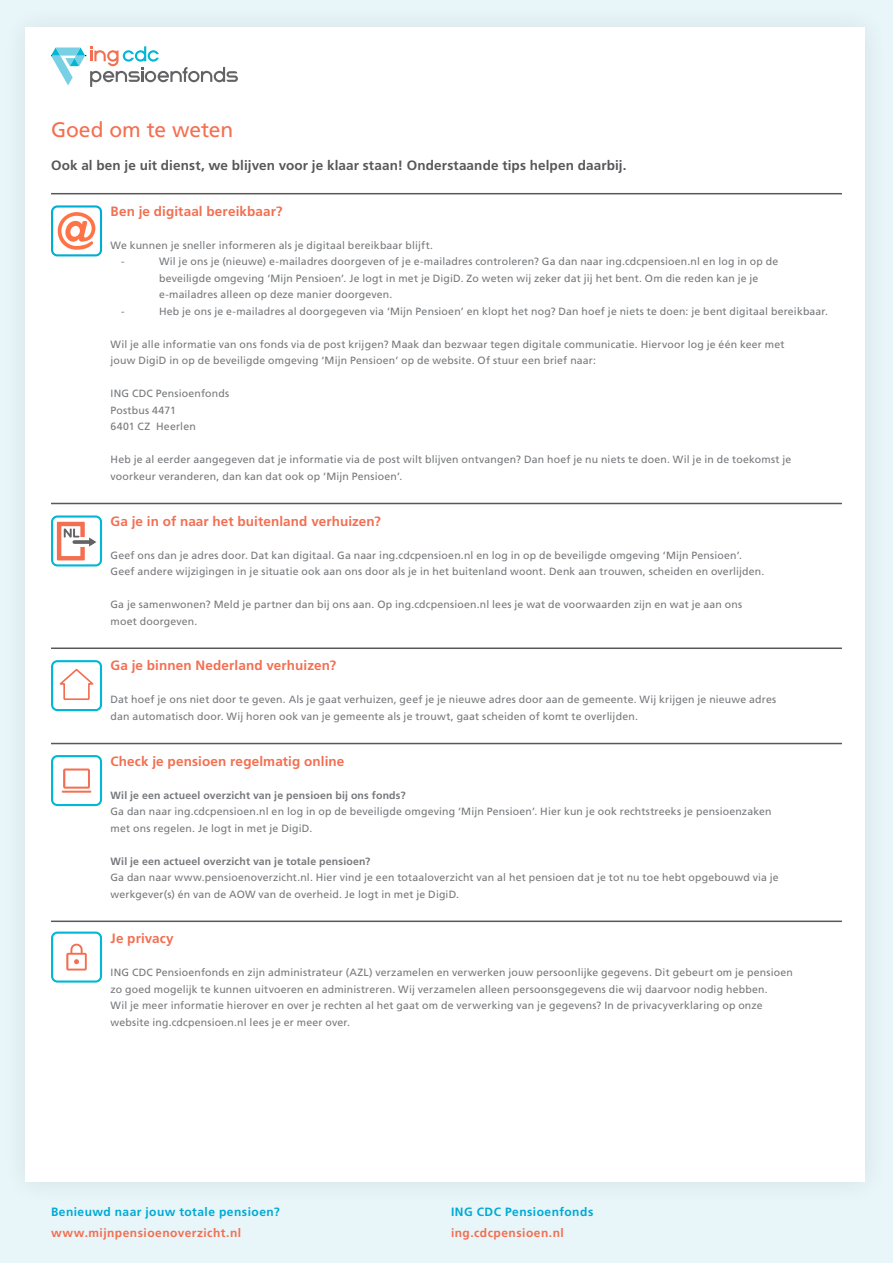
<style>
.page{position:relative;width:893px;height:1263px;background:#e8f6f9}
.page>*{position:absolute;margin:0;border:0;box-sizing:border-box;transform-origin:0 0}
.t1{font:21px "Frutiger LT Std";letter-spacing:-.005em;color:#f36f51}
.t2{font:700 13.5px "Frutiger LT Std";letter-spacing:.01em;color:#f36f51}
.t3{font:700 13.5px "Frutiger LT Std";letter-spacing:.01em;color:#57585a}
.t4{font:700 12px "Frutiger LT Std";letter-spacing:.04em;color:#00a9d4}
.t5{font:700 12px "Frutiger LT Std";letter-spacing:.04em;color:#f36f51}
.t6{font:10.5px/16.5px "Frutiger LT Std";letter-spacing:.015em;color:#76787b}
.t7{font:700 10.5px "Frutiger LT Std";letter-spacing:.02em;color:#76787b}
</style>
<div class="page">
<div style="left:26px;top:28px;width:839px;height:1154px;background:#fff"></div>
<svg style="left:51px;top:46px;width:187px;height:41px"></svg>
<hr style="left:51px;top:193px;width:791px;height:1px;background:#57585a">
<svg style="left:51px;top:205px;width:51px;height:51px"></svg>
<hr style="left:51px;top:503px;width:791px;height:1px;background:#57585a">
<svg style="left:51px;top:515px;width:51px;height:51px"></svg>
<svg style="left:74px;top:540px;width:18px;height:4px"></svg>
<hr style="left:51px;top:647px;width:791px;height:2px;background:#57585a">
<svg style="left:51px;top:660px;width:51px;height:51px"></svg>
<hr style="left:51px;top:743px;width:791px;height:1px;background:#57585a">
<svg style="left:51px;top:755px;width:51px;height:51px"></svg>
<hr style="left:51px;top:920px;width:791px;height:2px;background:#57585a">
<svg style="left:51px;top:931px;width:51px;height:51px"></svg>
<h1 class="t1" style="left:51px;top:117px;width:184px">Goed om te weten</h1>
<p class="t3" style="left:51px;top:157px;width:577px">Ook al ben je uit dienst, we blijven voor je klaar staan! Onderstaande tips helpen daarbij.</p>
<p class="t2" style="left:111px;top:203px;width:174px">Ben je digitaal bereikbaar?</p>
<p class="t6" style="left:121px;top:237px;width:313px;text-indent:-11px">We kunnen je sneller informeren als je digitaal bereikbaar blijft. -</p>
<p class="t6" style="left:159px;top:253px;width:621px">Wil je ons je (nieuwe) e-mailadres doorgeven of je e-mailadres controleren? Ga dan naar ing.cdcpensioen.nl en log in op de beveiligde omgeving ‘Mijn Pensioen’. Je logt in met je DigiD. Zo weten wij zeker dat jij het bent. Om die reden kan je je e-mailadres alleen op deze manier doorgeven.</p>
<p class="t6" style="left:121px;top:303px;width:5px">-</p>
<p class="t6" style="left:159px;top:303px;width:671px">Heb je ons je e-mailadres al doorgegeven via ‘Mijn Pensioen’ en klopt het nog? Dan hoef je niets te doen: je bent digitaal bereikbaar.</p>
<p class="t6" style="left:111px;top:336px;width:676px">Wil je alle informatie van ons fonds via de post krijgen? Maak dan bezwaar tegen digitale communicatie. Hiervoor log je één keer met jouw DigiD in op de beveiligde omgeving ‘Mijn Pensioen’ op de website. Of stuur een brief naar:</p>
<p class="t6" style="left:111px;top:385px;width:120px">ING CDC Pensioenfonds<br>Postbus 4471<br>6401 CZ Heerlen</p>
<p class="t6" style="left:111px;top:451px;width:682px">Heb je al eerder aangegeven dat je informatie via de post wilt blijven ontvangen? Dan hoef je nu niets te doen. Wil je in de toekomst je voorkeur veranderen, dan kan dat ook op ‘Mijn Pensioen’.</p>
<p class="t2" style="left:111px;top:513px;width:272px">Ga je in of naar het buitenland verhuizen?</p>
<p class="t6" style="left:111px;top:547px;width:655px">Geef ons dan je adres door. Dat kan digitaal. Ga naar ing.cdcpensioen.nl en log in op de beveiligde omgeving ‘Mijn Pensioen’.<br>Geef andere wijzigingen in je situatie ook aan ons door als je in het buitenland woont. Denk aan trouwen, scheiden en overlijden.</p>
<p class="t6" style="left:111px;top:596px;width:633px">Ga je samenwonen? Meld je partner dan bij ons aan. Op ing.cdcpensioen.nl lees je wat de voorwaarden zijn en wat je aan ons moet doorgeven.</p>
<p class="t2" style="left:111px;top:658px;width:227px">Ga je binnen Nederland verhuizen?</p>
<p class="t6" style="left:111px;top:691px;width:667px">Dat hoef je ons niet door te geven. Als je gaat verhuizen, geef je je nieuwe adres door aan de gemeente. Wij krijgen je nieuwe adres dan automatisch door. Wij horen ook van je gemeente als je trouwt, gaat scheiden of komt te overlijden.</p>
<p class="t2" style="left:111px;top:753px;width:235px">Check je pensioen regelmatig online</p>
<p class="t7" style="left:111px;top:789px;width:297px">Wil je een actueel overzicht van je pensioen bij ons fonds?</p>
<p class="t6" style="left:111px;top:803px;width:662px">Ga dan naar ing.cdcpensioen.nl en log in op de beveiligde omgeving ‘Mijn Pensioen’. Hier kun je ook rechtstreeks je pensioenzaken met ons regelen. Je logt in met je DigiD.</p>
<p class="t7" style="left:111px;top:855px;width:261px">Wil je een actueel overzicht van je totale pensioen?</p>
<p class="t6" style="left:111px;top:869px;width:670px">Ga dan naar www.pensioenoverzicht.nl. Hier vind je een totaaloverzicht van al het pensioen dat je tot nu toe hebt opgebouwd via je werkgever(s) én van de AOW van de overheid. Je logt in met je DigiD.</p>
<p class="t2" style="left:111px;top:931px;width:65px">Je privacy</p>
<p class="t6" style="left:111px;top:964px;width:684px">ING CDC Pensioenfonds en zijn administrateur (AZL) verzamelen en verwerken jouw persoonlijke gegevens. Dit gebeurt om je pensioen zo goed mogelijk te kunnen uitvoeren en administreren. Wij verzamelen alleen persoonsgegevens die wij daarvoor nodig hebben.<br>Wil je meer informatie hierover en over je rechten al het gaat om de verwerking van je gegevens? In de privacyverklaring op onze website ing.cdcpensioen.nl lees je er meer over.</p>
<p class="t4" style="left:51px;top:1205px;width:230px">Benieuwd naar jouw totale pensioen?</p>
<p class="t5" style="left:51px;top:1226px;width:192px">www.mijnpensioenoverzicht.nl</p>
<p class="t4" style="left:451px;top:1205px;width:144px">ING CDC Pensioenfonds</p>
<p class="t5" style="left:451px;top:1226px;width:114px">ing.cdcpensioen.nl</p>
</div>
